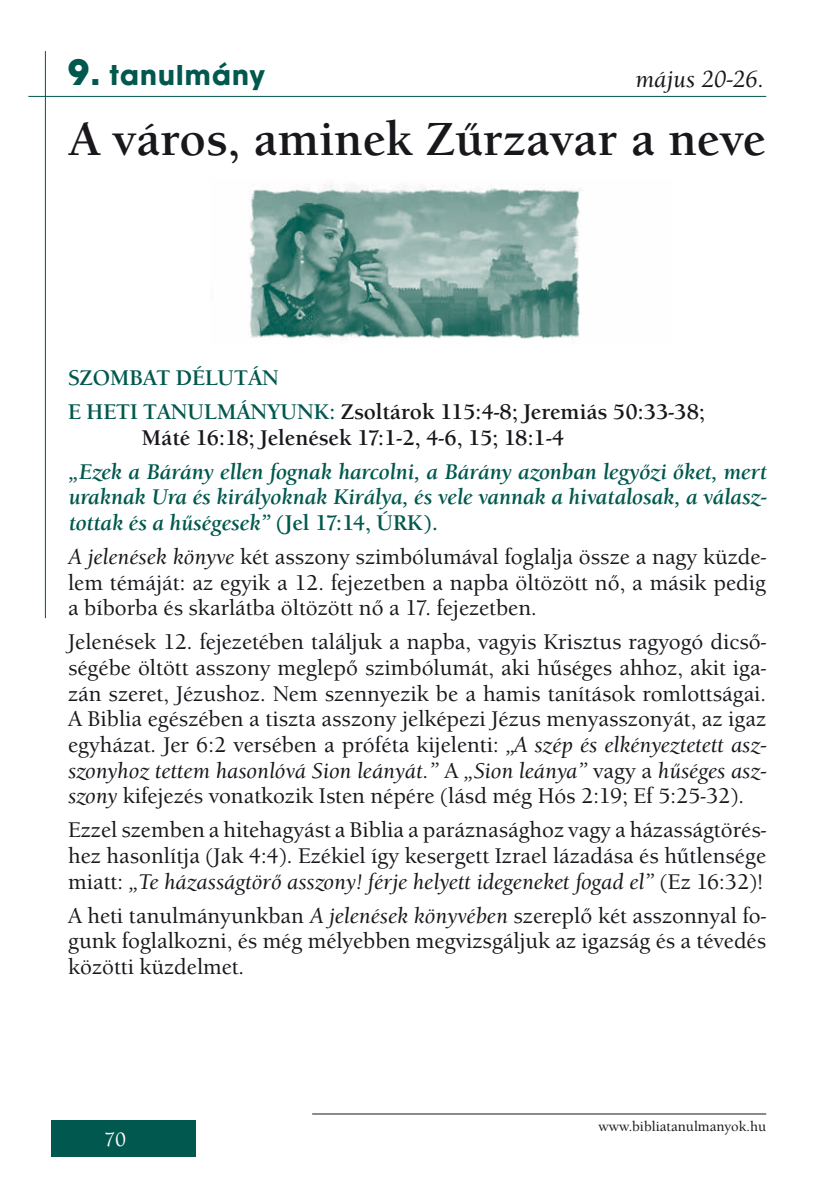
<style>
.page{position:relative;width:840px;height:1191px;background:#fff}
.page>*{position:absolute;margin:0;border:0;box-sizing:border-box;transform-origin:0 0}
.t1{font:700 48px "Berkeley Old Sty Itc TEE";color:#1a171c}
.t2{font:700 30px "Avant Gar Got Itc TEE";letter-spacing:.04em;color:#00584e}
.t3{font:italic 500 24px "Berkeley Old Sty Itc TEE";color:#1a171c}
.t4{font:500 22px/25.6px "Berkeley Old Sty Itc TEE";color:#1a171c;text-align:justify}
.t5{font:italic 700 22px/25.6px "Berkeley Old Sty Itc TEE";color:#00584e;text-align:justify}
.t6{font:700 22px/34px "Berkeley Old Sty Itc TEE";color:#1a171c}
.t7{font:500 20px "Berkeley Old Sty Itc TEE";color:#fff}
.t8{font:500 14px "Berkeley Old Sty Itc TEE";color:#1a171c}
.s1{font-size:38px}
.s2{color:#00584e}
.s3{font-style:normal}
.s4{font-style:italic}
</style>
<div class="page">
<div style="left:51px;top:1120px;width:145px;height:37px;background:#00584e"></div>
<hr style="left:28px;top:96px;width:737px;height:1px;background:#00584e">
<hr style="left:45px;top:51px;width:1px;height:567px;background:#00584e">
<img style="left:249px;top:184px;width:331px;height:155px">
<hr style="left:312px;top:1113px;width:453px;height:1px;background:#1a171c">
<h2 class="t2" style="left:68px;top:57px;width:198px"><span class="s1">9.</span> tanulmány</h2>
<p class="t3" style="left:635px;top:65px;width:130px">május 20-26.</p>
<h1 class="t1" style="left:69px;top:111px;width:698px">A város, aminek Zűrzavar a neve</h1>
<p class="t6" style="left:68px;top:361px;width:638px"><span class="s2">SZOMBAT DÉLUTÁN<br>e HETI TANULMÁNYUNK:</span> Zsoltárok 115:4-8; Jeremiás 50:33-38;</p>
<p class="t6" style="left:142px;top:420px;width:423px">Máté 16:18; Jelenések 17:1-2, 4-6, 15; 18:1-4</p>
<p class="t5" style="left:68px;top:459px;width:700px">„Ezek a Bárány ellen fognak harcolni, a Bárány azonban legyőzi őket, mert uraknak Ura és királyoknak Királya, és vele vannak a hivatalosak, a válasz&shy;tottak és a hűségesek” <span class="s3">(Jel 17:14, ÚRK).</span></p>
<p class="t4" style="left:68px;top:544px;width:699px"><span class="s4">A jelenések könyve</span> két asszony szimbólumával foglalja össze a nagy küzde&shy;lem témáját: az egyik a 12. fejezetben a napba öltözött nő, a másik pedig a bíborba és skarlátba öltözött nő a 17. fejezetben.</p>
<p class="t4" style="left:68px;top:629px;width:699px">Jelenések 12. fejezetében találjuk a napba, vagyis Krisztus ragyogó dicső&shy;ségébe öltött asszony meglepő szimbólumát, aki hűséges ahhoz, akit iga&shy;zán szeret, Jézushoz. Nem szennyezik be a hamis tanítások romlottságai.<br>A Biblia egészében a tiszta asszony jelképezi Jézus menyasszonyát, az igaz egyházat. Jer 6:2 versében a próféta kijelenti: <span class="s4">„A szép és elkényeztetett as - szonyhoz tettem hasonlóvá Sion leányát.”</span> A <span class="s4">„Sion leánya”</span> vagy a <span class="s4">hűséges as - szony</span> kifejezés vonatkozik Isten népére (lásd még Hós 2:19; Ef 5:25-32).</p>
<p class="t4" style="left:68px;top:817px;width:699px">Ezzel szemben a hitehagyást a Biblia a paráznasághoz vagy a házasságtörés&shy;hez hasonlítja (Jak 4:4). Ezékiel így kesergett Izrael lázadása és hűtlensége miatt: <span class="s4">„Te házasságtörő asszony! férje helyett idegeneket fogad el”</span> (Ez 16:32)!</p>
<p class="t4" style="left:68px;top:902px;width:699px">A heti tanulmányunkban <span class="s4">A jelenések könyvében</span> szereplő két asszonnyal fo&shy;gunk foglalkozni, és még mélyebben megvizsgáljuk az igazság és a tévedés közötti küzdelmet.</p>
<p class="t7" style="left:104px;top:1128px;width:24px">70</p>
<p class="t8" style="left:598px;top:1118px;width:169px">www.bibliatanulmanyok.hu</p>
</div>
